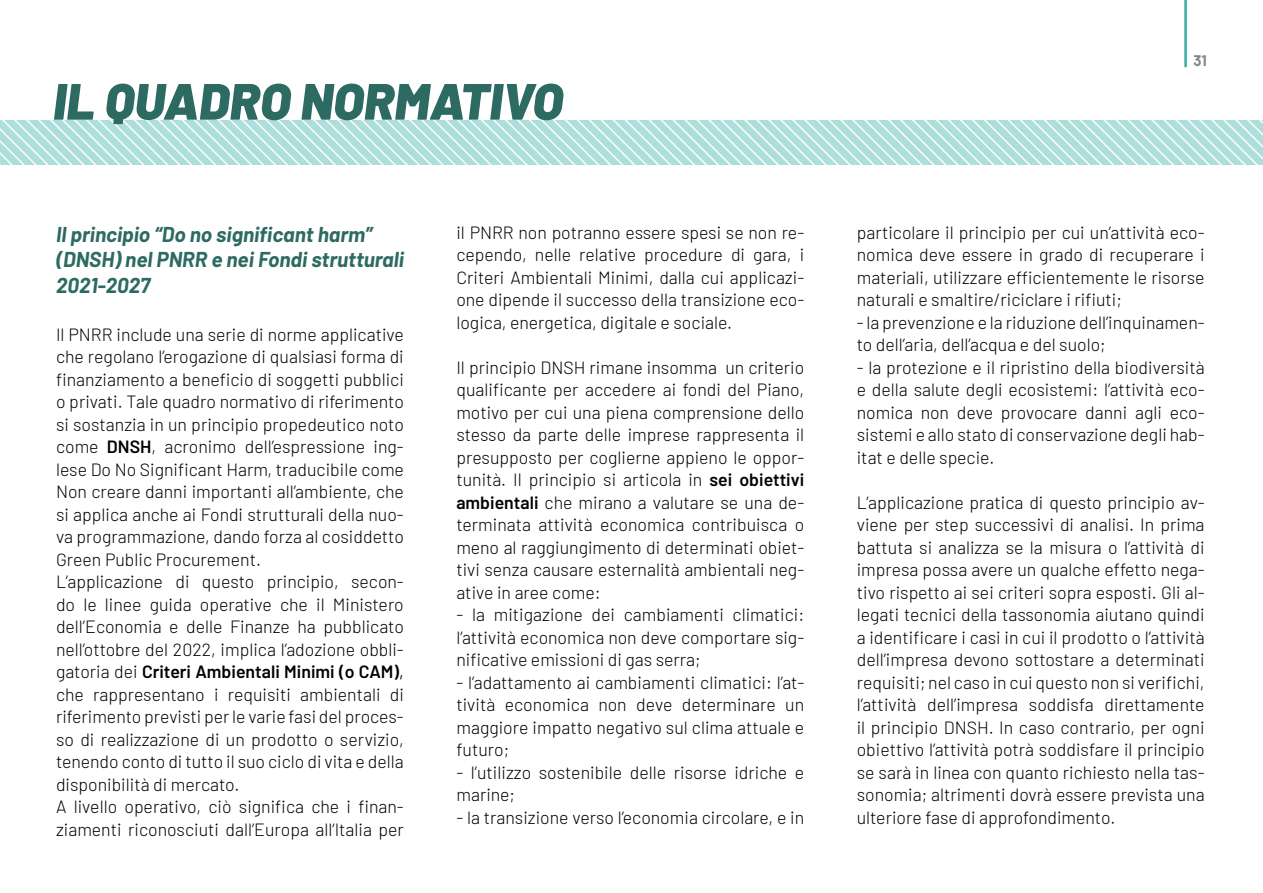
<style>
.page{position:relative;width:1263px;height:893px;background:#fff}
.page>*{position:absolute;margin:0;border:0;box-sizing:border-box;transform-origin:0 0}
.t1{font:italic 900 51px "Barlow";color:#2c6a62}
.t2{font:italic 700 21px/25.2px "Barlow";color:#2c6a62}
.t3{font:300 17.7px/22.5px "Barlow";color:#000;text-align:justify}
.t4{font:700 15px "Barlow";color:#828888}
.s1{font-weight:600}
.s2{font-weight:400}
</style>
<div class="page">
<img style="left:0;top:67px;width:1263px;height:98px">
<div style="left:1184px;top:0;width:3px;height:67px;border:2px solid #37b1a7"></div>
<h1 class="t1" style="left:53px;top:63px;width:511px">IL QUADRO NORMATIVO</h1>
<p class="t2" style="left:56px;top:220px;width:349px">Il principio “Do no significant harm” (DNSH) nel PNRR e nei Fondi strutturali<br>2021-2027</p>
<p class="t3" style="left:56px;top:322px;width:349px;text-align:left">Il PNRR include una serie di norme applicative che regolano l’erogazione di qualsiasi forma di finanziamento a beneficio di soggetti pubblici o privati. Tale quadro normativo di riferimento si sostanzia in un principio propedeutico noto come <span class="s1">DNSH</span>, acronimo dell’espressione ing&shy;lese Do No Significant Harm, traducibile come Non creare danni importanti all’ambiente, che si applica anche ai Fondi strutturali della nuo&shy;va programmazione, dando forza al cosiddetto Green Public Procurement.<br>L’applicazione di questo principio, secon&shy;do le linee guida operative che il Ministero dell’Economia e delle Finanze ha pubblicato nell’ottobre del 2022, implica l’adozione obbli&shy;gatoria dei <span class="s1">Criteri Ambientali Minimi (o CAM)</span><span class="s2">, </span>che rappresentano i requisiti ambientali di riferimento previsti per le varie fasi del proces&shy;so di realizzazione di un prodotto o servizio, tenendo conto di tutto il suo ciclo di vita e della disponibilità di mercato.<br>A livello operativo, ciò significa che i finan&shy;ziamenti riconosciuti dall’Europa all’Italia per</p>
<p class="t3" style="left:456px;top:220px;width:349px">il PNRR non potranno essere spesi se non re&shy;cependo, nelle relative procedure di gara, i Criteri Ambientali Minimi, dalla cui applicazi&shy;one dipende il successo della transizione eco&shy;logica, energetica, digitale e sociale.</p>
<p class="t3" style="left:456px;top:355px;width:349px">Il principio DNSH rimane insomma un criterio qualificante per accedere ai fondi del Piano, motivo per cui una piena comprensione dello stesso da parte delle imprese rappresenta il presupposto per coglierne appieno le oppor&shy;tunità. Il principio si articola in <span class="s1">sei obiettivi ambientali</span> che mirano a valutare se una de&shy;terminata attività economica contribuisca o meno al raggiungimento di determinati obiet&shy;tivi senza causare esternalità ambientali neg&shy;ative in aree come:</p>
<p class="t3" style="left:456px;top:602px;width:349px">- la mitigazione dei cambiamenti climatici: l’attività economica non deve comportare sig&shy;nificative emissioni di gas serra;</p>
<p class="t3" style="left:456px;top:670px;width:349px">- l’adattamento ai cambiamenti climatici: l’at&shy;tività economica non deve determinare un maggiore impatto negativo sul clima attuale e futuro;</p>
<p class="t3" style="left:456px;top:760px;width:349px">- l’utilizzo sostenibile delle risorse idriche e marine;</p>
<p class="t3" style="left:456px;top:805px;width:349px">- la transizione verso l’economia circolare, e in</p>
<p class="t4" style="left:1193px;top:50px;width:15px">31</p>
<p class="t3" style="left:857px;top:220px;width:349px">particolare il principio per cui un’attività eco&shy;nomica deve essere in grado di recuperare i materiali, utilizzare efficientemente le risorse naturali e smaltire/riciclare i rifiuti;</p>
<p class="t3" style="left:857px;top:310px;width:349px">- la prevenzione e la riduzione dell’inquinamen&shy;to dell’aria, dell’acqua e del suolo;</p>
<p class="t3" style="left:857px;top:355px;width:349px">- la protezione e il ripristino della biodiversità e della salute degli ecosistemi: l’attività eco&shy;nomica non deve provocare danni agli eco&shy;sistemi e allo stato di conservazione degli hab&shy;itat e delle specie.</p>
<p class="t3" style="left:857px;top:490px;width:349px">L’applicazione pratica di questo principio av&shy;viene per step successivi di analisi. In prima battuta si analizza se la misura o l’attività di impresa possa avere un qualche effetto nega&shy;tivo rispetto ai sei criteri sopra esposti. Gli al&shy;legati tecnici della tassonomia aiutano quindi a identificare i casi in cui il prodotto o l’attività dell’impresa devono sottostare a determinati requisiti; nel caso in cui questo non si verifichi, l’attività dell’impresa soddisfa direttamente il principio DNSH. In caso contrario, per ogni obiettivo l’attività potrà soddisfare il principio se sarà in linea con quanto richiesto nella tas&shy;sonomia; altrimenti dovrà essere prevista una ulteriore fase di approfondimento.</p>
</div>
